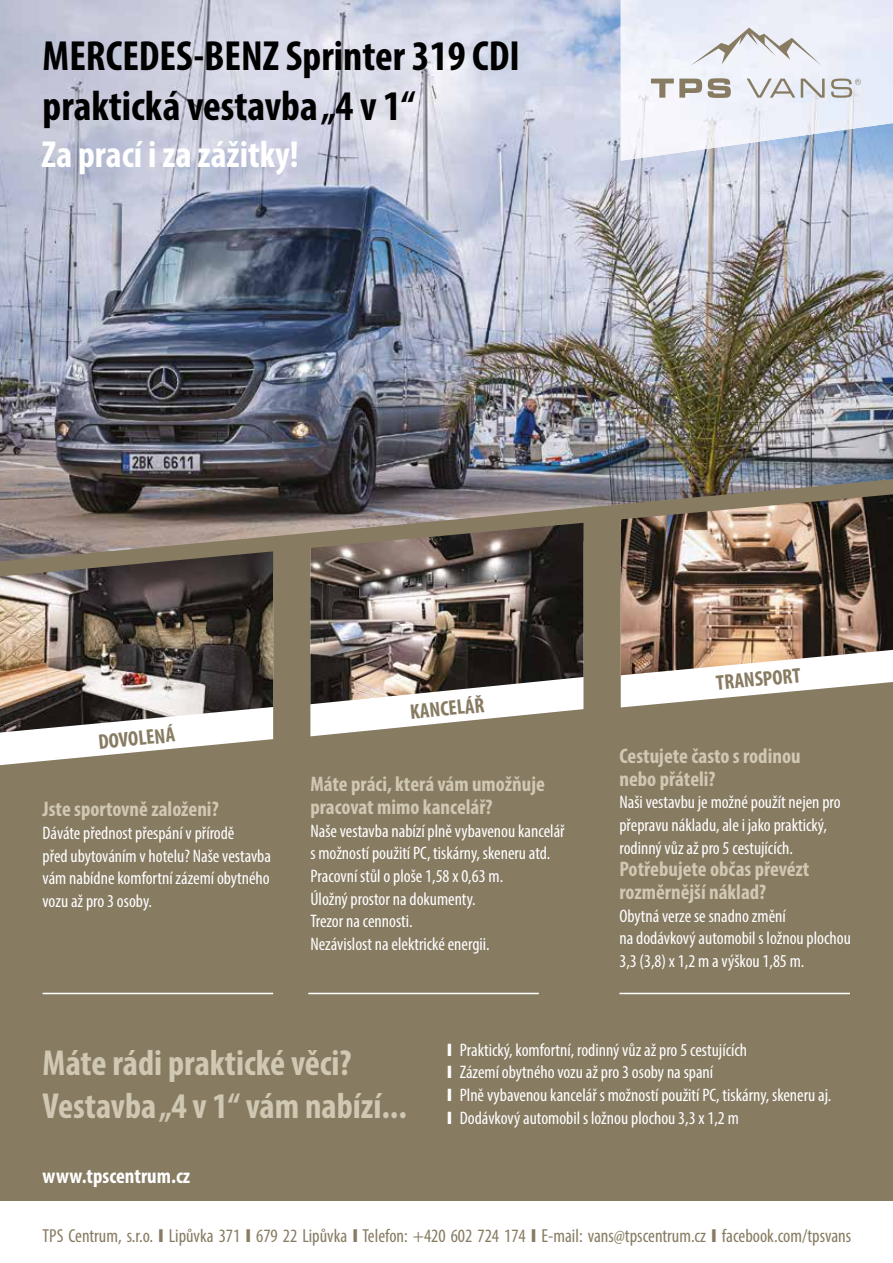
<style>
.page{position:relative;width:893px;height:1263px;background:#fff}
.page>*{position:absolute;margin:0;border:0;box-sizing:border-box;transform-origin:0 0}
.t1{font:700 condensed 42.3px/50.8px "Myriad Pro";color:#000}
.t2{font:700 condensed 37.8px "Myriad Pro";color:#fff}
.t3{font:700 condensed 36.3px/43.5px "Myriad Pro";color:#d0c8b2}
.t4{font:700 condensed 21.15px/22.6px "Myriad Pro";color:#d0c8b2}
.t5{font:700 condensed 21.15px "Myriad Pro";color:#877b62}
.t6{font:700 condensed 21.15px "Myriad Pro";color:#fff}
.t7{font:condensed 18.9px "Myriad Pro";color:#877b62}
.t8{font:condensed 18.15px/22.6px "Myriad Pro";color:#fff}
.s1{font-weight:900;font-stretch:normal}
</style>
<div class="page">
<div style="left:0;top:480px;width:893px;height:728px;background:#877b62"></div>
<svg style="left:0;top:732px;width:273px;height:33px;fill:#fff"></svg>
<svg style="left:310px;top:704px;width:273px;height:32px;fill:#fff"></svg>
<svg style="left:621px;top:675px;width:272px;height:32px;fill:#fff"></svg>
<div style="left:0;top:1201px;width:893px;height:62px;background:#fff"></div>
<hr style="left:43px;top:993px;width:230px;height:1px;background:#fff">
<hr style="left:308px;top:993px;width:231px;height:1px;background:#fff">
<hr style="left:619px;top:993px;width:231px;height:1px;background:#fff">
<img style="left:0;top:588px;width:273px;height:144px">
<img style="left:310px;top:588px;width:273px;height:116px">
<img style="left:621px;top:588px;width:272px;height:87px">
<img style="left:0;top:0;width:893px;height:468px">
<img style="left:621px;top:0;width:272px;height:161px">
<svg style="left:651px;top:78px;width:210px;height:20px"></svg>
<svg style="left:690px;top:28px;width:132px;height:38px"></svg>
<img style="left:0;top:468px;width:893px;height:120px">
<h1 class="t1" style="left:43px;top:29px;width:479px">MERCEDES-BENZ Sprinter 319 CDI praktická vestavba „4 v 1“</h1>
<h2 class="t2" style="left:42px;top:131px;width:259px">Za prací i za zážitky!</h2>
<p class="t5" style="left:97px;top:729px;width:78px;rotate:-6deg">DOVOLENÁ</p>
<p class="t4" style="left:43px;top:797px;width:178px">Jste sportovně založeni?</p>
<p class="t8" style="left:43px;top:821px;width:230px">Dáváte přednost přespání v přírodě<br>před ubytováním v hotelu? Naše vestavba vám nabídne komfortní zázemí obytného vozu až pro 3 osoby.</p>
<p class="t5" style="left:409px;top:699px;width:76px;rotate:-6deg">KANCELÁŘ</p>
<p class="t4" style="left:310px;top:772px;width:236px">Máte práci, která vám umožňuje pracovat mimo kancelář?</p>
<p class="t8" style="left:310px;top:819px;width:256px">Naše vestavba nabízí plně vybavenou kancelář s možností použití PC, tiskárny, skeneru atd.<br>Pracovní stůl o ploše 1,58 x 0,63 m.<br>Úložný prostor na dokumenty.<br>Trezor na cennosti.<br>Nezávislost na elektrické energii.</p>
<p class="t5" style="left:715px;top:670px;width:86px;rotate:-6deg">TRANSPORT</p>
<p class="t4" style="left:619px;top:744px;width:183px">Cestujete často s rodinou nebo přáteli?</p>
<p class="t8" style="left:619px;top:791px;width:223px">Naši vestavbu je možné použít nejen pro přepravu nákladu, ale i jako praktický, rodinný vůz až pro 5 cestujících.</p>
<p class="t4" style="left:619px;top:857px;width:191px">Potřebujete občas převézt rozměrnější náklad?</p>
<p class="t8" style="left:619px;top:904px;width:233px">Obytná verze se snadno změní<br>na dodávkový automobil s ložnou plochou<br>3,3 (3,8) x 1,2 m a výškou 1,85 m.</p>
<h3 class="t3" style="left:43px;top:1040px;width:366px">Máte rádi praktické věci?<br>Vestavba „4 v 1“ vám nabízí...</h3>
<p class="t8" style="left:447px;top:1038px;width:386px"><span class="s1">I</span> Praktický, komfortní, rodinný vůz až pro 5 cestujících<br><span class="s1">I</span> Zázemí obytného vozu až pro 3 osoby na spaní<br><span class="s1">I</span> Plně vybavenou kancelář s možností použití PC, tiskárny, skeneru aj.<br><span class="s1">I</span> Dodávkový automobil s ložnou plochou 3,3 x 1,2 m</p>
<p class="t6" style="left:43px;top:1163px;width:149px">www.tpscentrum.cz</p>
<p class="t7" style="left:43px;top:1224px;width:810px">TPS Centrum, s.r.o. <span class="s1">I</span> Lipůvka 371 <span class="s1">I</span> 679 22 Lipůvka <span class="s1">I</span> Telefon: +420 602 724 174 <span class="s1">I</span> E-mail: vans@tpscentrum.cz <span class="s1">I</span> facebook.com/tpsvans</p>
</div>
